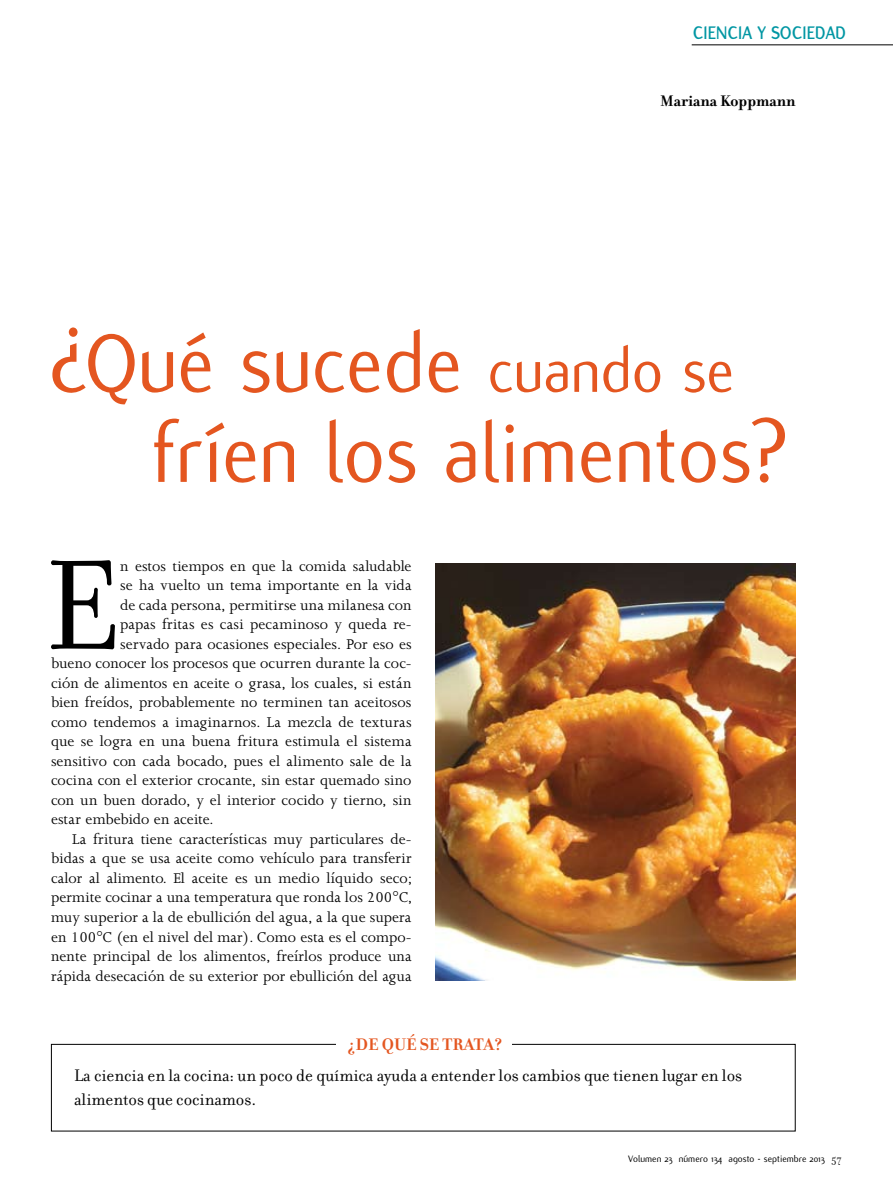
<style>
.page{position:relative;width:893px;height:1191px;background:#fff}
.page>*{position:absolute;margin:0;border:0;box-sizing:border-box;transform-origin:0 0}
.t1{font:137.1px "Filosofia";color:#000}
.t2{font:90px/90px "Flux";color:#e45620;scale:.95 1}
.t3{font:700 19.5px "Flux";letter-spacing:.01em;color:#0096a3;scale:.95 1}
.t4{font:18px/24px "Filosofia";color:#000}
.t5{font:700 18px "Filosofia";color:#e45620}
.t6{font:700 16.5px "Filosofia";color:#000}
.t7{font:16.2px "Joanna";letter-spacing:.005em;color:#000}
.t8{font:10.2px "Flux";color:#000}
.s1{font-size:67.5px}
.s2{font-family:"Filosofia";font-size:11.25px}
</style>
<div class="page">
<div style="left:51px;top:1044px;width:745px;height:87px;border:1px solid #000"></div>
<div style="left:337px;top:1029px;width:175px;height:21px;background:#fff"></div>
<img style="left:435px;top:563px;width:361px;height:418px">
<hr style="left:692px;top:45px;width:201px;height:1px;background:#000">
<p class="t3" style="left:693px;top:22px;width:162px">CIENCIA Y SOCIEDAD</p>
<p class="t6" style="left:660px;top:91px;width:137px">Mariana Koppmann</p>
<h2 class="t2" style="left:152px;top:319px;width:669px;text-indent:-101px">¿Qué sucede <span class="s1">cuando se </span>fríen los alimentos?</h2>
<h1 class="t1" style="left:44px;top:530px;width:77px">E</h1>
<p class="t7" style="left:120px;top:557px;width:293px">n estos tiempos en que la comida saludable</p>
<p class="t7" style="left:120px;top:577px;width:293px">se ha vuelto un tema importante en la vida</p>
<p class="t7" style="left:120px;top:596px;width:293px">de cada persona, permitirse una milanesa con</p>
<p class="t7" style="left:120px;top:616px;width:293px">papas fritas es casi pecaminoso y queda re-</p>
<p class="t7" style="left:120px;top:635px;width:293px">servado para ocasiones especiales. Por eso es</p>
<p class="t7" style="left:51px;top:655px;width:362px">bueno conocer los procesos que ocurren durante la coc-</p>
<p class="t7" style="left:51px;top:674px;width:362px">ción de alimentos en aceite o grasa, los cuales, si están</p>
<p class="t7" style="left:51px;top:694px;width:362px">bien freídos, probablemente no terminen tan aceitosos</p>
<p class="t7" style="left:51px;top:713px;width:362px">como tendemos a imaginarnos. La mezcla de texturas</p>
<p class="t7" style="left:51px;top:733px;width:362px">que se logra en una buena fritura estimula el sistema</p>
<p class="t7" style="left:51px;top:752px;width:362px">sensitivo con cada bocado, pues el alimento sale de la</p>
<p class="t7" style="left:51px;top:772px;width:362px">cocina con el exterior crocante, sin estar quemado sino</p>
<p class="t7" style="left:51px;top:791px;width:362px">con un buen dorado, y el interior cocido y tierno, sin</p>
<p class="t7" style="left:51px;top:811px;width:164px">estar embebido en aceite.</p>
<p class="t7" style="left:72px;top:830px;width:341px">La fritura tiene características muy particulares de-</p>
<p class="t7" style="left:51px;top:850px;width:362px">bidas a que se usa aceite como vehículo para transferir</p>
<p class="t7" style="left:51px;top:869px;width:363px">calor al alimento. El aceite es un medio líquido seco;</p>
<p class="t7" style="left:51px;top:889px;width:363px">permite cocinar a una temperatura que ronda los 200°C,</p>
<p class="t7" style="left:51px;top:908px;width:362px">muy superior a la de ebullición del agua, a la que supera</p>
<p class="t7" style="left:51px;top:928px;width:362px">en 100°C (en el nivel del mar). Como esta es el compo-</p>
<p class="t7" style="left:51px;top:947px;width:362px">nente principal de los alimentos, freírlos produce una</p>
<p class="t7" style="left:51px;top:967px;width:362px">rápida desecación de su exterior por ebullición del agua</p>
<p class="t5" style="left:347px;top:1034px;width:47px">¿De qué</p>
<p class="t5" style="left:420px;top:1034px;width:84px">se trata?</p>
<p class="t4" style="left:74px;top:1064px;width:670px">La ciencia en la cocina: un poco de química ayuda a entender los cambios que tienen lugar en los alimentos que cocinamos.</p>
<p class="t8" style="left:628px;top:1153px;width:215px">Volumen 23 número 134 agosto - septiembre 2013 <span class="s2">57</span></p>
</div>
